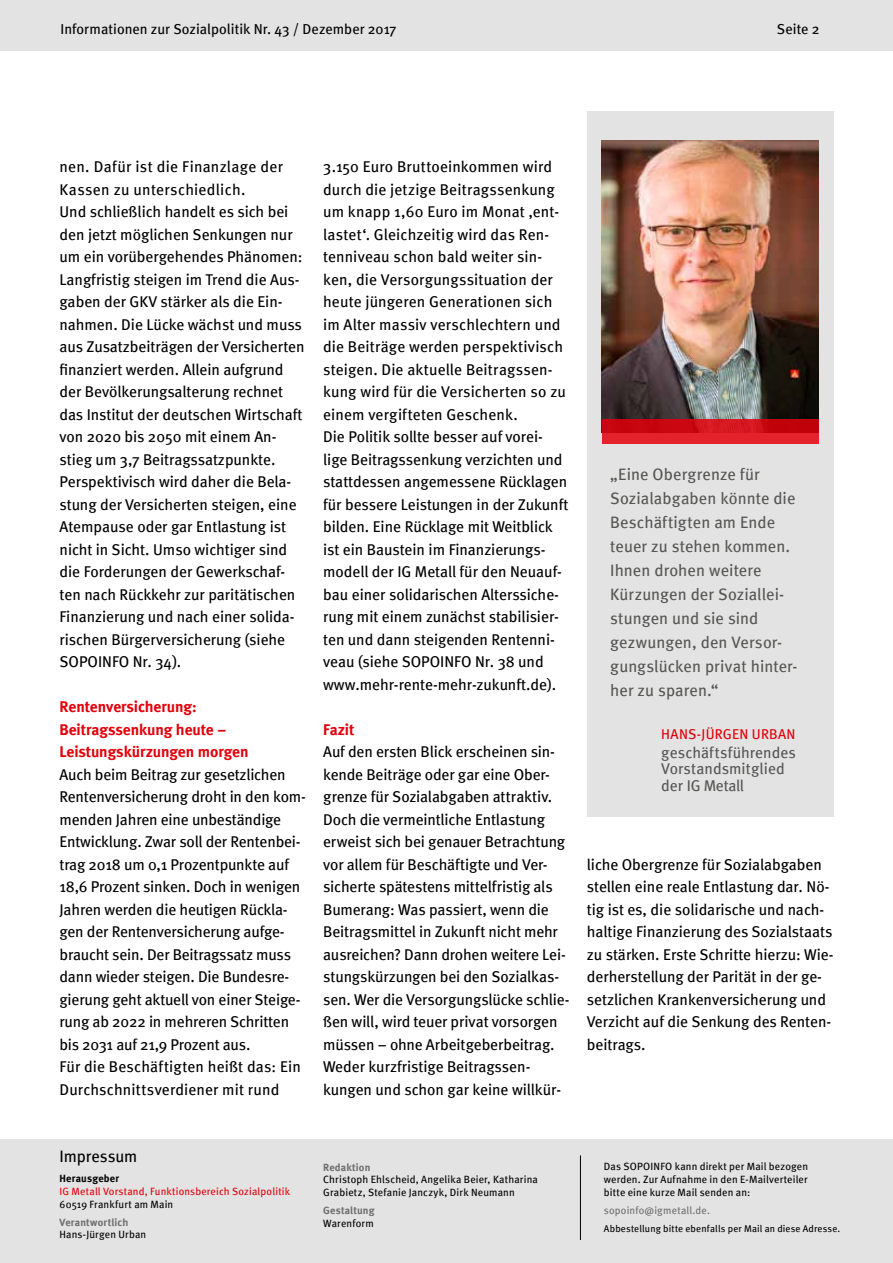
<style>
.page{position:relative;width:893px;height:1263px;background:#fff}
.page>*{position:absolute;margin:0;border:0;box-sizing:border-box;transform-origin:0 0}
.t1{font:16.5px/24px "Meta";letter-spacing:.005em;color:#565655}
.t2{font:16.5px "Meta";letter-spacing:-.005em;color:#000}
.t3{font:15.6px/22.5px "Meta";color:#000}
.t4{font:700 15.6px/22.5px "Meta";letter-spacing:-.005em;color:#e3000b}
.t5{font:15.6px/16.5px "Meta";color:#565655}
.t6{font:14.4px "Meta";letter-spacing:.005em;color:#000}
.t7{font:14.25px "Meta";letter-spacing:.015em;color:#e3000b}
.t8{font:10.5px/12.6px "Meta";letter-spacing:.015em;color:#000;text-align:justify}
.t9{font:10.5px "Meta";letter-spacing:.015em;color:#e3000b}
.t10{font:10.5px "Meta Bold LF";letter-spacing:.015em;color:#6e6e6e}
.t11{font:10.5px "Meta";letter-spacing:.015em;color:#6e6e6e}
.t12{font:10.5px "Meta Bold LF";letter-spacing:.02em;color:#000}
.t13{font:9.75px "Meta";letter-spacing:.02em;color:#000}
</style>
<div class="page">
<div style="left:0;top:0;width:893px;height:50px;background:#e3e3e3"></div>
<div style="left:587px;top:111px;width:246px;height:705px;background:#e3e3e3"></div>
<img style="left:602px;top:141px;width:217px;height:278px">
<svg style="left:602px;top:419px;width:217px;height:25px;background:#d5141e"></svg>
<div style="left:0;top:1139px;width:893px;height:124px;background:#e3e3e3"></div>
<hr style="left:580px;top:1155px;width:1px;height:85px;background:#000">
<p class="t6" style="left:60px;top:21px;width:337px">Informationen zur Sozialpolitik Nr. 43 / Dezember 2017</p>
<p class="t6" style="left:777px;top:21px;width:44px">Seite 2</p>
<p class="t3" style="left:60px;top:155px;width:247px">nen. Dafür ist die Finanzlage der Kassen zu unterschiedlich.<br>Und schließlich handelt es sich bei den jetzt möglichen Senkungen nur um ein vorübergehendes Phänomen:<br>Langfristig steigen im Trend die Aus&shy;gaben der GKV stärker als die Ein&shy;nahmen. Die Lücke wächst und muss aus Zusatzbeiträgen der Versicherten finanziert werden. Allein aufgrund der Bevölkerungsalterung rechnet das Institut der deutschen Wirtschaft von 2020 bis 2050 mit einem An&shy;stieg um 3,7 Beitragssatzpunkte.<br>Perspektivisch wird daher die Bela&shy;stung der Versicherten steigen, eine Atempause oder gar Entlastung ist nicht in Sicht. Umso wichtiger sind die Forderungen der Gewerkschaf&shy;ten nach Rückkehr zur paritätischen Finanzierung und nach einer solida&shy;rischen Bürgerversicherung (siehe SOPOINFO Nr. 34).</p>
<p class="t4" style="left:60px;top:695px;width:191px">Rentenversicherung:<br>Beitragssenkung heute –<br>Leistungskürzungen morgen</p>
<p class="t3" style="left:60px;top:763px;width:248px">Auch beim Beitrag zur gesetzlichen Rentenversicherung droht in den kom&shy;menden Jahren eine unbeständige Entwicklung. Zwar soll der Rentenbei&shy;trag 2018 um 0,1 Prozentpunkte auf 18,6 Prozent sinken. Doch in wenigen Jahren werden die heutigen Rückla&shy;gen der Rentenversicherung aufge&shy;braucht sein. Der Beitragssatz muss dann wieder steigen. Die Bundesre&shy;gierung geht aktuell von einer Steige&shy;rung ab 2022 in mehreren Schritten bis 2031 auf 21,9 Prozent aus.<br>Für die Beschäftigten heißt das: Ein Durchschnittsverdiener mit rund</p>
<p class="t3" style="left:323px;top:155px;width:247px">3.150 Euro Bruttoeinkommen wird durch die jetzige Beitragssenkung um knapp 1,60 Euro im Monat ‚ent&shy;lastet‘. Gleichzeitig wird das Ren&shy;tenniveau schon bald weiter sin&shy;ken, die Versorgungssituation der heute jüngeren Generationen sich im Alter massiv verschlechtern und die Beiträge werden perspektivisch steigen. Die aktuelle Beitragssen&shy;kung wird für die Versicherten so zu einem vergifteten Geschenk.<br>Die Politik sollte besser auf vorei&shy;lige Beitragssenkung verzichten und stattdessen angemessene Rücklagen für bessere Leistungen in der Zukunft bilden. Eine Rücklage mit Weitblick ist ein Baustein im Finanzierungs&shy;modell der IG Metall für den Neuauf&shy;bau einer solidarischen Alterssiche&shy;rung mit einem zunächst stabilisier&shy;ten und dann steigenden Rentenni&shy;veau (siehe SOPOINFO Nr. 38 und www.mehr-rente-mehr-zukunft.de).</p>
<p class="t4" style="left:323px;top:718px;width:33px">Fazit</p>
<p class="t3" style="left:323px;top:740px;width:248px">Auf den ersten Blick erscheinen sin&shy;kende Beiträge oder gar eine Ober&shy;grenze für Sozialabgaben attraktiv.<br>Doch die vermeintliche Entlastung erweist sich bei genauer Betrachtung vor allem für Beschäftigte und Ver&shy;sicherte spätestens mittelfristig als Bumerang: Was passiert, wenn die Beitragsmittel in Zukunft nicht mehr ausreichen? Dann drohen weitere Lei&shy;stungskürzungen bei den Sozialkas&shy;sen. Wer die Versorgungslücke schlie&shy;ßen will, wird teuer privat vorsorgen müssen – ohne Arbeitgeberbeitrag.<br>Weder kurzfristige Beitragssen&shy;kungen und schon gar keine willkür-</p>
<p class="t1" style="left:610px;top:462px;width:189px">„Eine Obergrenze für<br>Sozialabgaben könnte die<br>Beschäftigten am Ende teuer zu stehen kommen.<br>Ihnen drohen weitere<br>Kürzungen der Soziallei&shy;stungen und sie sind gezwungen, den Versor&shy;gungslücken privat hinter&shy;her zu sparen.“</p>
<p class="t7" style="left:661px;top:725px;width:136px">HANS-JÜRGEN URBAN</p>
<p class="t5" style="left:661px;top:744px;width:136px">geschäftsführendes<br>Vorstandsmitglied der IG Metall</p>
<p class="t3" style="left:587px;top:853px;width:248px">liche Obergrenze für Sozialabgaben stellen eine reale Entlastung dar. Nö&shy;tig ist es, die solidarische und nach&shy;haltige Finanzierung des Sozialstaats zu stärken. Erste Schritte hierzu: Wie&shy;derherstellung der Parität in der ge&shy;setzlichen Krankenversicherung und Verzicht auf die Senkung des Renten&shy;beitrags.</p>
<p class="t2" style="left:60px;top:1147px;width:79px">Impressum</p>
<p class="t12" style="left:60px;top:1172px;width:61px">Herausgeber</p>
<p class="t9" style="left:60px;top:1185px;width:232px">IG Metall Vorstand, Funktionsbereich Sozialpolitik</p>
<p class="t8" style="left:60px;top:1197px;width:115px">60519 Frankfurt am Main</p>
<p class="t10" style="left:60px;top:1216px;width:70px">Verantwortlich</p>
<p class="t8" style="left:60px;top:1228px;width:88px">Hans-Jürgen Urban</p>
<p class="t10" style="left:323px;top:1161px;width:49px">Redaktion</p>
<p class="t8" style="left:323px;top:1173px;width:216px">Christoph Ehlscheid, Angelika Beier, Katharina<br>Grabietz, Stefanie Janczyk, Dirk Neumann</p>
<p class="t10" style="left:323px;top:1204px;width:53px">Gestaltung</p>
<p class="t8" style="left:323px;top:1216px;width:52px">Warenform</p>
<p class="t8" style="left:604px;top:1160px;width:206px">Das SOPOINFO kann direkt per Mail bezogen werden. Zur Aufnahme in den E-Mailverteiler bitte eine kurze Mail senden an:</p>
<p class="t11" style="left:604px;top:1204px;width:108px">sopoinfo@igmetall.de.</p>
<p class="t13" style="left:604px;top:1222px;width:238px">Abbestellung bitte ebenfalls per Mail an diese Adresse.</p>
</div>
